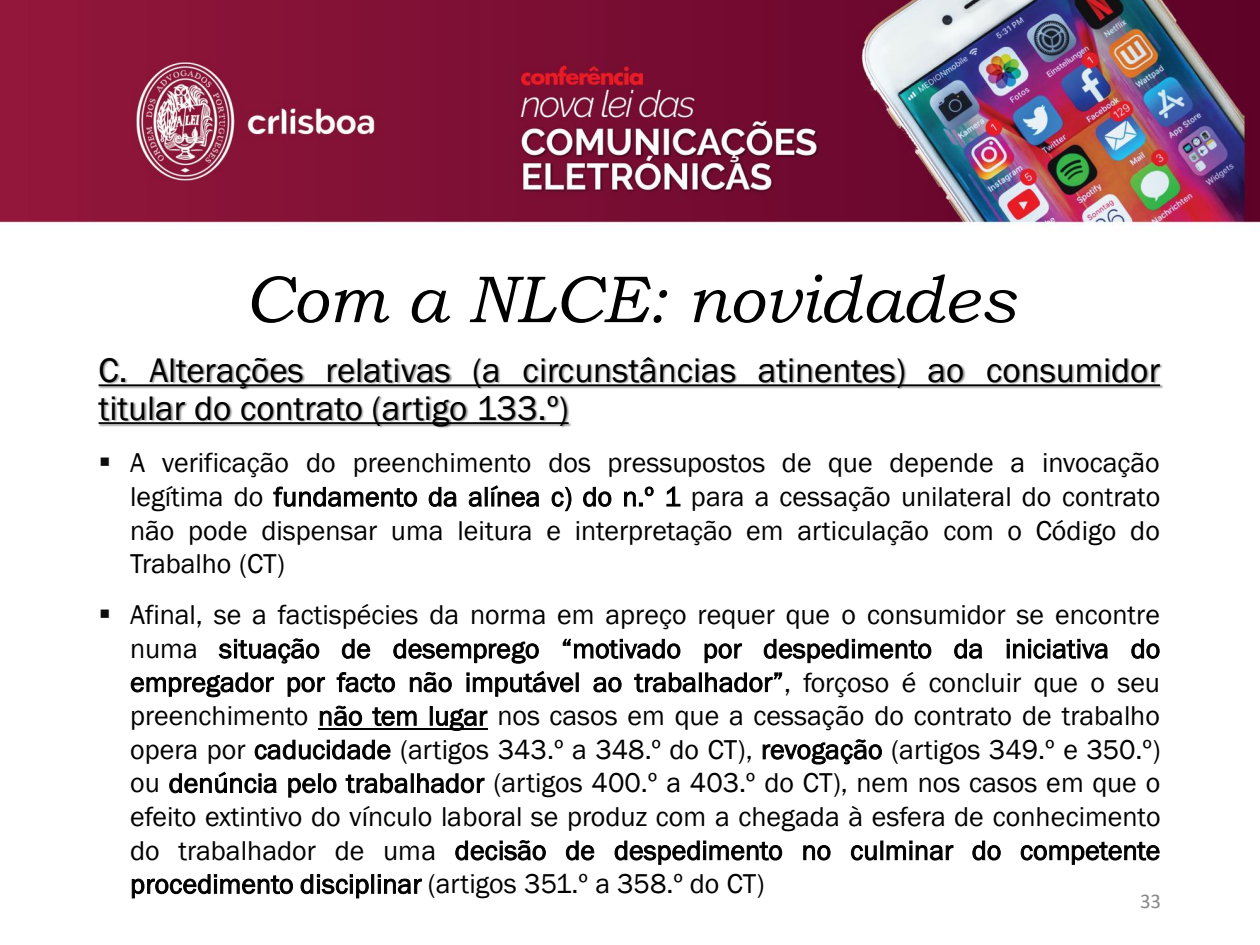
<style>
.page{position:relative;width:1260px;height:945px;background:#fff}
.page>*{position:absolute;margin:0;border:0;box-sizing:border-box;transform-origin:0 0}
.t1{font:italic 66.5px "Bookman Old Style";color:#000}
.t2{font:35px/37.8px "Franklin Gothic";color:#000}
.t3{font:28px/33.6px "Franklin Gothic";letter-spacing:-.005em;color:#000;text-align:justify}
.t4{font:21px "Calibri";color:#898989}
.s1{color:#0d0d0d}
</style>
<div class="page">
<img style="left:0;top:0;width:1260px;height:730px">
<img style="left:76px;top:336px;width:21px;height:38px">
<img style="left:97px;top:336px;width:30px;height:38px">
<img style="left:127px;top:336px;width:176px;height:38px">
<img style="left:303px;top:336px;width:147px;height:38px">
<img style="left:450px;top:336px;width:50px;height:38px">
<img style="left:500px;top:336px;width:235px;height:79px">
<img style="left:735px;top:336px;width:170px;height:79px">
<img style="left:905px;top:336px;width:59px;height:79px">
<img style="left:964px;top:336px;width:221px;height:79px">
<img style="left:76px;top:374px;width:96px;height:79px">
<img style="left:97px;top:421px;width:75px;height:7px">
<svg style="left:99px;top:422px;width:73px;height:2px"></svg>
<img style="left:172px;top:374px;width:46px;height:79px">
<img style="left:218px;top:374px;width:131px;height:79px">
<img style="left:349px;top:374px;width:105px;height:79px">
<img style="left:454px;top:374px;width:62px;height:79px">
<img style="left:516px;top:374px;width:8px;height:79px">
<img style="left:524px;top:374px;width:70px;height:79px">
<hr style="left:318px;top:728px;width:169px;height:2px;background:#000">
<h1 class="t1" style="left:244px;top:259px;width:773px">Com a NLCE: novidades</h1>
<p class="t2" style="left:99px;top:350px;width:1063px">C. Alterações relativas (a circunstâncias atinentes) ao consumidor titular do contrato (artigo 133.º)</p>
<p class="t3" style="left:130px;top:445px;width:1032px;text-indent:-32px"><span class="s1">▪</span> A verificação do preenchimento dos pressupostos de que depende a invocação legítima do fundamento da alínea c) do n.º 1 para a cessação unilateral do contrato não pode dispensar uma leitura e interpretação em articulação com o Código do Trabalho (CT)</p>
<p class="t3" style="left:130px;top:597px;width:1032px;text-indent:-32px"><span class="s1">▪</span> Afinal, se a factispécies da norma em apreço requer que o consumidor se encontre numa situação de desemprego “motivado por despedimento da iniciativa do empregador por facto não imputável ao trabalhador”, forçoso é concluir que o seu preenchimento não tem lugar nos casos em que a cessação do contrato de trabalho opera por caducidade (artigos 343.º a 348.º do CT), revogação (artigos 349.º e 350.º) ou denúncia pelo trabalhador (artigos 400.º a 403.º do CT), nem nos casos em que o efeito extintivo do vínculo laboral se produz com a chegada à esfera de conhecimento do trabalhador de uma decisão de despedimento no culminar do competente procedimento disciplinar (artigos 351.º a 358.º do CT)</p>
<p class="t4" style="left:1140px;top:893px;width:23px">33</p>
</div>
